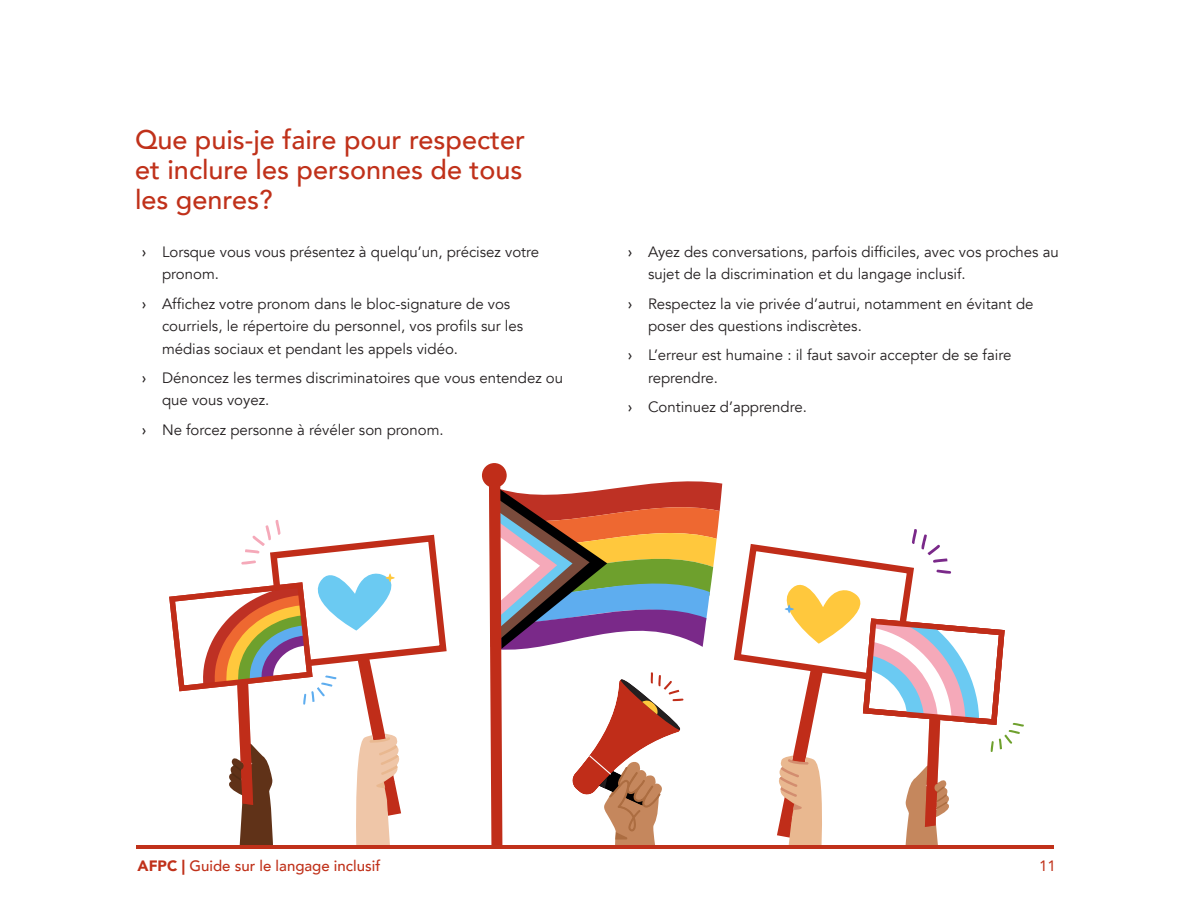
<style>
.page{position:relative;width:1188px;height:918px;background:#fff}
.page>*{position:absolute;margin:0;border:0;box-sizing:border-box;transform-origin:0 0}
.t1{font:500 27px "Avenir";color:#c0311a}
.t2{font:15px/22.5px "Avenir";color:#231f20}
.t3{font:500 15px "Avenir";color:#c0311a}
.t4{font:15px "Avenir";color:#c0311a}
.s1{font-weight:500}
.s2{font-weight:900}
</style>
<div class="page">
<svg style="left:489px;top:479px;width:233px;height:367px"></svg>
<div style="left:482px;top:463px;width:25px;height:25px;background:#c02d19;border-radius:50%"></div>
<svg style="left:167px;top:520px;width:283px;height:326px"></svg>
<svg style="left:730px;top:529px;width:294px;height:317px"></svg>
<hr style="left:136px;top:846px;width:918px;height:3px;background:#c0311a">
<p class="t1" style="left:135px;top:116px;width:392px">Que puis-je faire pour respecter</p>
<p class="t1" style="left:135px;top:146px;width:389px">et inclure les personnes de tous</p>
<p class="t1" style="left:135px;top:176px;width:139px">les genres?</p>
<p class="t2" style="left:162px;top:241px;width:379px;text-indent:-20px"><span class="s1">›</span> Lorsque vous vous présentez à quelqu’un, précisez votre pronom.</p>
<p class="t2" style="left:162px;top:292px;width:363px;text-indent:-20px"><span class="s1">›</span> Affichez votre pronom dans le bloc-signature de vos courriels, le répertoire du personnel, vos profils sur les médias sociaux et pendant les appels vidéo.</p>
<p class="t2" style="left:162px;top:367px;width:403px;text-indent:-20px"><span class="s1">›</span> Dénoncez les termes discriminatoires que vous entendez ou que vous voyez.</p>
<p class="t2" style="left:142px;top:418px;width:303px"><span class="s1">›</span> Ne forcez personne à révéler son pronom.</p>
<p class="t2" style="left:648px;top:241px;width:412px;text-indent:-20px"><span class="s1">›</span> Ayez des conversations, parfois difficiles, avec vos proches au sujet de la discrimination et du langage inclusif.</p>
<p class="t2" style="left:648px;top:292px;width:387px;text-indent:-20px"><span class="s1">›</span> Respectez la vie privée d’autrui, notamment en évitant de poser des questions indiscrètes.</p>
<p class="t2" style="left:648px;top:344px;width:365px;text-indent:-20px"><span class="s1">›</span> L’erreur est humaine : il faut savoir accepter de se faire reprendre.</p>
<p class="t2" style="left:628px;top:396px;width:181px"><span class="s1">›</span> Continuez d’apprendre.</p>
<p class="t3" style="left:138px;top:853px;width:244px"><span class="s2">AFPC |</span> Guide sur le langage inclusif</p>
<p class="t4" style="left:1039px;top:854px;width:18px">11</p>
</div>
